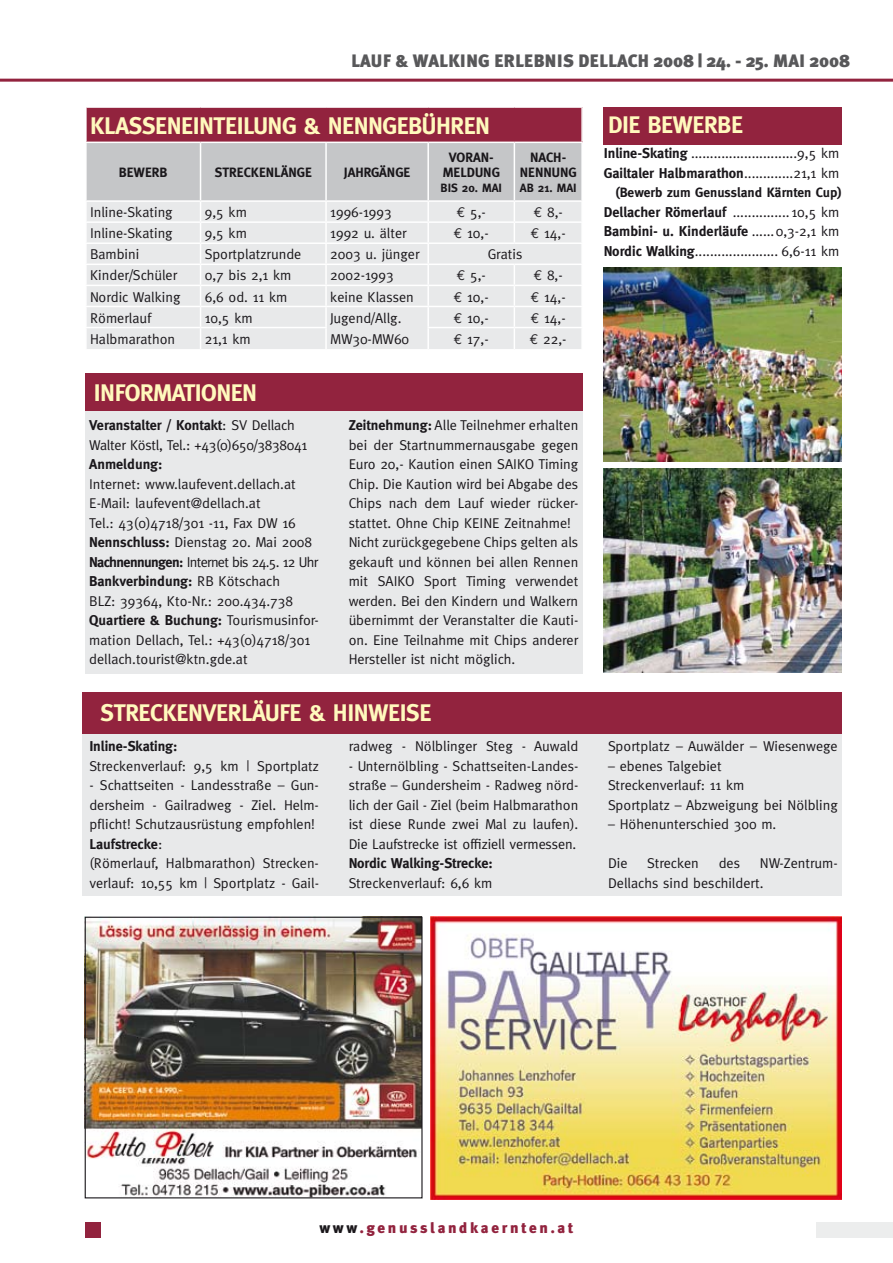
<style>
.page{position:relative;width:893px;height:1263px;background:#fff}
.page>*{position:absolute;margin:0;border:0;box-sizing:border-box;transform-origin:0 0}
.t1{font:700 24px "Meta";letter-spacing:-.02em;color:#fff9bd}
.t2{font:900 18px "Meta Plus";color:#58585a}
.t3{font:900 15px "Meta Plus";color:#92233e}
.t4{font:14.25px/19.5px "Meta";color:#1a171b}
.t5{font:14.25px/19.5px "Meta";letter-spacing:-.02em;color:#1a171b}
.t6{font:700 14.25px "Meta";color:#1a171b}
.t7{font:700 13.5px/15px "Meta";color:#1a171b}
.t8{font:700 12px "Meta";color:#1a171b}
.s1{font-family:"Euro Mono"}
.s2{font-weight:700}
.s3{color:#1a171b}
</style>
<div class="page">
<div style="left:816px;top:1222px;width:77px;height:15px;background:#eceded"></div>
<div style="left:85px;top:1222px;width:16px;height:15px;background:#92233e"></div>
<hr style="left:0;top:79px;width:893px;height:3px;background:#92233e">
<div style="left:83px;top:699px;width:759px;height:196px;background:#e8e9ea"></div>
<div style="left:83px;top:693px;width:759px;height:41px;background:#92233e"></div>
<div style="left:85px;top:409px;width:498px;height:265px;background:#e8e9ea"></div>
<div style="left:86px;top:107px;width:496px;height:35px;background:#92233e"></div>
<hr style="left:85px;top:106px;width:116px;height:2px;background:#fff">
<hr style="left:85px;top:108px;width:2px;height:34px;background:#fff">
<hr style="left:201px;top:106px;width:125px;height:2px;background:#fff">
<hr style="left:326px;top:106px;width:102px;height:2px;background:#fff">
<hr style="left:428px;top:106px;width:86px;height:2px;background:#fff">
<hr style="left:514px;top:106px;width:69px;height:2px;background:#fff">
<hr style="left:581px;top:108px;width:2px;height:34px;background:#fff">
<svg style="left:86px;top:142px;width:497px;height:207px;background:#e0e0e2"></svg>
<hr style="left:581px;top:328px;width:2px;height:21px;background:#fff">
<img style="left:87px;top:919px;width:334px;height:277px">
<div style="left:85px;top:917px;width:338px;height:281px;border:1px solid #1a171b"></div>
<img style="left:430px;top:917px;width:411px;height:282px">
<img style="left:604px;top:267px;width:238px;height:195px">
<img style="left:604px;top:469px;width:238px;height:203px">
<div style="left:85px;top:374px;width:498px;height:37px;background:#92233e"></div>
<div style="left:604px;top:107px;width:238px;height:37px;background:#92233e"></div>
<p class="t2" style="left:351px;top:50px;width:501px">Lauf &amp; Walking Erlebnis Dellach 2008 | 24. - 25. Mai 2008</p>
<h1 class="t1" style="left:90px;top:112px;width:28px">Klasse</h1>
<h1 class="t1" style="left:167px;top:112px;width:325px">neinteilung &amp; Nenngebühren</h1>
<p class="t7" style="left:119px;top:165px;width:17px">Bewe</p>
<p class="t7" style="left:152px;top:165px;width:16px">rb</p>
<p class="t7" style="left:215px;top:165px;width:91px">Strecke nlänge</p>
<p class="t7" style="left:344px;top:165px;width:60px">Jah rgänge</p>
<p class="t7" style="left:443px;top:150px;width:52px;text-indent:6px">Voran&shy;meld</p>
<p class="t7" style="left:475px;top:165px;width:25px">ung</p>
<p class="t8" style="left:441px;top:181px;width:63px">bis 20. Mai</p>
<p class="t7" style="left:520px;top:150px;width:57px;text-align:center">Nach&shy;nennung</p>
<p class="t8" style="left:520px;top:181px;width:58px">ab 21. Mai</p>
<p class="t4" style="left:90px;top:202px;width:84px">Inline-Skating</p>
<p class="t4" style="left:205px;top:202px;width:44px">9,5 km</p>
<p class="t4" style="left:330px;top:202px;width:63px">1996-1993</p>
<p class="t4" style="left:457px;top:202px;width:31px"><span class="s1">€</span> 5,-</p>
<p class="t4" style="left:534px;top:202px;width:31px"><span class="s1">€</span> 8,-</p>
<p class="t4" style="left:90px;top:223px;width:84px">Inline-Skating</p>
<p class="t4" style="left:205px;top:223px;width:44px">9,5 km</p>
<p class="t4" style="left:330px;top:223px;width:78px">1992 u. älter</p>
<p class="t4" style="left:454px;top:223px;width:36px"><span class="s1">€</span> 10,-</p>
<p class="t4" style="left:531px;top:223px;width:36px"><span class="s1">€</span> 14,-</p>
<p class="t4" style="left:90px;top:245px;width:51px">Bambini</p>
<p class="t4" style="left:205px;top:245px;width:98px">Sportplatzrunde</p>
<p class="t4" style="left:330px;top:245px;width:91px">2003 u. jünger</p>
<p class="t4" style="left:488px;top:245px;width:36px">Gratis</p>
<p class="t4" style="left:90px;top:266px;width:89px">Kinder/Schüler</p>
<p class="t4" style="left:205px;top:266px;width:88px">0,7 bis 2,1 km</p>
<p class="t4" style="left:330px;top:266px;width:65px">2002-1993</p>
<p class="t4" style="left:457px;top:266px;width:31px"><span class="s1">€</span> 5,-</p>
<p class="t4" style="left:534px;top:266px;width:31px"><span class="s1">€</span> 8,-</p>
<p class="t4" style="left:90px;top:287px;width:92px">Nordic Walking</p>
<p class="t4" style="left:205px;top:287px;width:84px">6,6 od. 11 km</p>
<p class="t4" style="left:330px;top:287px;width:85px">keine Klassen</p>
<p class="t4" style="left:454px;top:287px;width:36px"><span class="s1">€</span> 10,-</p>
<p class="t4" style="left:531px;top:287px;width:36px"><span class="s1">€</span> 14,-</p>
<p class="t4" style="left:90px;top:308px;width:63px">Römerlauf</p>
<p class="t4" style="left:205px;top:308px;width:49px">10,5 km</p>
<p class="t4" style="left:330px;top:308px;width:80px;line-height:21px">Jugend/Allg.<br>MW30-MW60</p>
<p class="t4" style="left:454px;top:308px;width:36px"><span class="s1">€</span> 10,-</p>
<p class="t4" style="left:531px;top:308px;width:36px"><span class="s1">€</span> 14,-</p>
<p class="t4" style="left:90px;top:329px;width:87px">Halbmarathon</p>
<p class="t4" style="left:205px;top:329px;width:47px">21,1 km</p>
<p class="t4" style="left:454px;top:329px;width:36px"><span class="s1">€</span> 17,-</p>
<p class="t4" style="left:530px;top:329px;width:38px"><span class="s1">€</span> 22,-</p>
<h1 class="t1" style="left:94px;top:379px;width:165px">Informationen</h1>
<p class="t5" style="left:89px;top:416px;width:219px"><span class="s2">Veranstalter / Kontakt</span>: SV Dellach<br>Walter Köstl, Tel.: +43(0)650/3838041</p>
<p class="t6" style="left:89px;top:456px;width:75px">Anmeldung:</p>
<p class="t4" style="left:89px;top:474px;width:231px">Internet: www.laufevent.dellach.at E-Mail: laufevent@dellach.at<br>Tel.: 43(0)4718/301 -11, Fax DW 16<br><span class="s2">Nennschluss:</span> Dienstag 20. Mai 2008<br><span class="s2">Nachnennungen:</span> Internet bis 24.5. 12 Uhr <span class="s2">Bankverbindung:</span> RB Kötschach<br>BLZ: 39364, Kto-Nr.: 200.434.738<br><span class="s2">Quartiere &amp; Buchung:</span> Tourismusinfor&shy;mation Dellach, Tel.: +43(0)4718/301 dellach.tourist@ktn.gde.at</p>
<p class="t4" style="left:349px;top:416px;width:231px"><span class="s2">Zeitnehmung:</span> Alle Teilnehmer erhalten bei der Startnummernausgabe gegen Euro 20,- Kaution einen SAIKO Timing Chip. Die Kaution wird bei Abgabe des Chips nach dem Lauf wieder rücker&shy;stattet. Ohne Chip KEINE Zeitnahme!<br>Nicht zurückgegebene Chips gelten als gekauft und können bei allen Rennen mit SAIKO Sport Timing verwendet werden. Bei den Kindern und Walkern übernimmt der Veranstalter die Kauti&shy;on. Eine Teilnahme mit Chips anderer Hersteller ist nicht möglich.</p>
<h1 class="t1" style="left:101px;top:699px;width:319px">Streckenverläufe &amp; Hinweise</h1>
<p class="t6" style="left:89px;top:738px;width:90px">Inline-Skating:</p>
<p class="t4" style="left:89px;top:756px;width:231px">Streckenverlauf: 9,5 km | Sportplatz</p>
<p class="t4" style="left:89px;top:775px;width:231px">- Schattseiten - Landesstraße – Gun&shy;dersheim - Gailradweg - Ziel. Helm&shy;pflicht! Schutzausrüstung empfohlen!<br><span class="s2">Laufstrecke</span>:<br>(Römerlauf, Halbmarathon) Strecken&shy;verlauf: 10,55 km | Sportplatz - Gail-</p>
<p class="t4" style="left:349px;top:737px;width:231px">radweg - Nölblinger Steg - Auwald</p>
<p class="t4" style="left:349px;top:756px;width:231px;text-align:justify">- Unternölbling - Schattseiten-Landes&shy;straße – Gundersheim - Radweg nörd&shy;lich der Gail - Ziel (beim Halbmarathon ist diese Runde zwei Mal zu laufen).<br>Die Laufstrecke ist offiziell vermessen.</p>
<p class="t6" style="left:349px;top:855px;width:146px">Nordic Walking-Strecke:</p>
<p class="t4" style="left:349px;top:873px;width:145px">Streckenverlauf: 6,6 km</p>
<h1 class="t1" style="left:608px;top:111px;width:122px">Die Bewerbe</h1>
<p class="t4" style="left:604px;top:143px;width:237px"><span class="s2">Inline-Skating</span> ............................9,5 km<br><span class="s2">Gailtaler Halbmarathon</span>.............21,1 km</p>
<p class="t7" style="left:615px;top:185px;width:228px">(Bewerb zum Genussland Kärnten Cup)</p>
<p class="t4" style="left:604px;top:202px;width:237px;text-align:justify"><span class="s2">Dellacher Römerlauf</span> ............... 10,5 km <span class="s2">Bambini- u. Kinderläufe</span> ......0,3-2,1 km <span class="s2">Nordic Walking</span>...................... 6,6-11 km</p>
<p class="t4" style="left:608px;top:736px;width:231px">Sportplatz – Auwälder – Wiesenwege</p>
<p class="t4" style="left:608px;top:756px;width:231px">– ebenes Talgebiet<br>Streckenverlauf: 11 km<br>Sportplatz – Abzweigung bei Nölbling</p>
<p class="t4" style="left:608px;top:814px;width:170px">– Höhenunterschied 300 m.</p>
<p class="t4" style="left:608px;top:853px;width:21px">Die</p>
<p class="t4" style="left:647px;top:853px;width:53px">Strecken</p>
<p class="t4" style="left:719px;top:853px;width:23px">des</p>
<p class="t4" style="left:608px;top:853px;width:231px;text-indent:152px">NW-Zentrum-<br>Dellachs sind beschildert.</p>
<p class="t3" style="left:319px;top:1219px;width:256px"><span class="s3">www</span>.genusslandkaernten.at</p>
</div>
